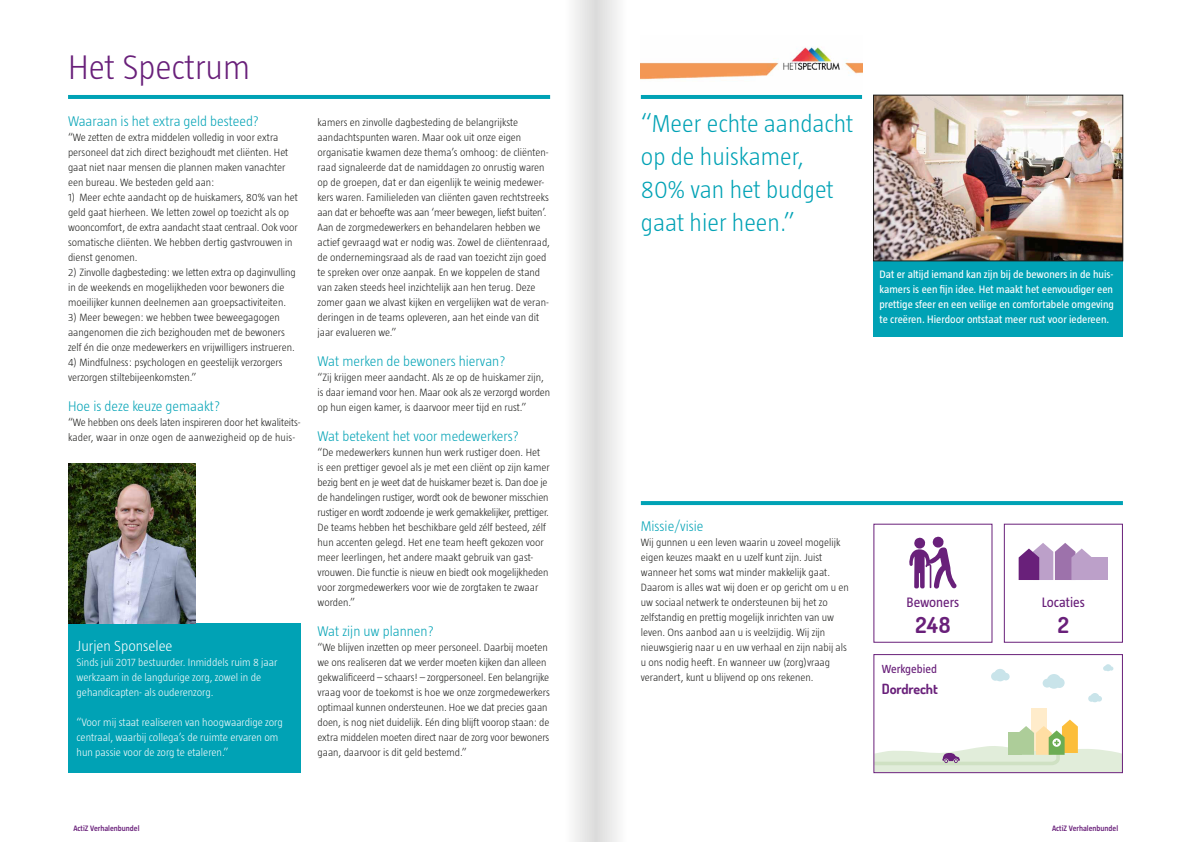
<style>
.page{position:relative;width:1191px;height:842px;background:#fff}
.page>*{position:absolute;margin:0;border:0;box-sizing:border-box;transform-origin:0 0}
.t1{font:300 35px "Taz";color:#69207a}
.t2{font:300 25px/33px "Taz";color:#00a2b5}
.t3{font:700 22px "Dosis";color:#69207a}
.t4{font:300 15px "Taz";color:#fff}
.t5{font:300 14.3px "Taz";color:#00a2b5}
.t6{font:14px "Taz";color:#69207a}
.t7{font:700 14px "Dosis";letter-spacing:-.01em;color:#69207a}
.t8{font:12px "Taz";color:#69207a}
.t9{font:300 11px/15px "Taz";color:#fff}
.t10{font:11px/15px "Taz";color:#fff;text-align:justify}
.t11{font:300 10.8px/15px "Taz";color:#1d1d1b}
.t12{font:600 8px "Taz";color:#69207a}
</style>
<div class="page">
<svg style="left:1042px;top:674px;width:22px;height:15px"></svg>
<div style="left:1030px;top:709px;width:16px;height:42px;background:#ffeccb"></div>
<svg style="left:1088px;top:693px;width:14px;height:9px"></svg>
<div style="left:873px;top:654px;width:250px;height:119px;border:1px solid #69207a"></div>
<svg style="left:991px;top:669px;width:18px;height:12px"></svg>
<svg style="left:873px;top:720px;width:249px;height:52px"></svg>
<svg style="left:1103px;top:664px;width:10px;height:7px"></svg>
<div style="left:563px;top:0;width:32px;height:842px;background:linear-gradient(to right,#fff,#ddd)"></div>
<div style="left:595px;top:0;width:32px;height:842px;background:linear-gradient(to right,#dadad9,#fdfdfd)"></div>
<div style="left:68px;top:537px;width:232px;height:236px;background:#00a2b5"></div>
<hr style="left:641px;top:95px;width:221px;height:4px;background:#00a2b5">
<hr style="left:68px;top:95px;width:482px;height:4px;background:#00a2b5">
<svg style="left:641px;top:501px;width:482px;height:4px;background:#03a3b6"></svg>
<div style="left:873px;top:261px;width:250px;height:75px;background:#00a2b5"></div>
<img style="left:641px;top:47px;width:221px;height:33px">
<svg style="left:909px;top:536px;width:47px;height:53px"></svg>
<div style="left:1003px;top:524px;width:120px;height:119px;border:1px solid #69207a"></div>
<svg style="left:1018px;top:543px;width:73px;height:37px"></svg>
<div style="left:1086px;top:557px;width:22px;height:23px;background:#bca0c9"></div>
<img style="left:875px;top:97px;width:246px;height:162px">
<div style="left:873px;top:95px;width:250px;height:166px;border:1px solid #1d1d1b"></div>
<div style="left:68px;top:463px;width:237px;height:160px;background:#fff"></div>
<img style="left:68px;top:463px;width:128px;height:160px">
<h1 class="t1" style="left:68px;top:49px;width:184px">Het Spectrum</h1>
<h3 class="t5" style="left:68px;top:114px;width:192px">Waaraan is het extra geld besteed?</h3>
<p class="t11" style="left:68px;top:130px;width:222px">“We zetten de extra middelen volledig in voor extra personeel dat zich direct bezighoudt met cliënten. Het gaat niet naar mensen die plannen maken vanachter een bureau. We besteden geld aan:</p>
<p class="t11" style="left:68px;top:190px;width:231px">1) Meer echte aandacht op de huiskamers, 80% van het geld gaat hierheen. We letten zowel op toezicht als op wooncomfort, de extra aandacht staat centraal. Ook voor somatische cliënten. We hebben dertig gastvrouwen in dienst genomen.</p>
<p class="t11" style="left:68px;top:265px;width:229px">2) Zinvolle dagbesteding: we letten extra op daginvulling in de weekends en mogelijkheden voor bewoners die moeilijker kunnen deelnemen aan groepsactiviteiten.</p>
<p class="t11" style="left:68px;top:310px;width:228px">3) Meer bewegen: we hebben twee beweegagogen aangenomen die zich bezighouden met de bewoners zelf én die onze medewerkers en vrijwilligers instrueren.</p>
<p class="t11" style="left:68px;top:355px;width:216px">4) Mindfulness: psychologen en geestelijk verzorgers verzorgen stiltebijeenkomsten.”</p>
<h3 class="t5" style="left:68px;top:399px;width:154px">Hoe is deze keuze gemaakt?</h3>
<p class="t11" style="left:68px;top:415px;width:234px">“We hebben ons deels laten inspireren door het kwaliteits&shy;kader, waar in onze ogen de aanwezigheid op de huis-</p>
<h3 class="t4" style="left:77px;top:638px;width:98px">Jurjen Sponselee</h3>
<p class="t9" style="left:77px;top:655px;width:202px">Sinds juli 2017 bestuurder. Inmiddels ruim 8 jaar werkzaam in de langdurige zorg, zowel in de gehandicapten- als ouderenzorg.</p>
<p class="t9" style="left:77px;top:715px;width:208px">“Voor mij staat realiseren van hoogwaardige zorg centraal, waarbij collega’s de ruimte ervaren om hun passie voor de zorg te etaleren.”</p>
<p class="t11" style="left:317px;top:115px;width:234px">kamers en zinvolle dagbesteding de belangrijkste aandachtspunten waren. Maar ook uit onze eigen organisatie kwamen deze thema’s omhoog: de cliënten&shy;raad signaleerde dat de namiddagen zo onrustig waren op de groepen, dat er dan eigenlijk te weinig medewer&shy;kers waren. Familieleden van cliënten gaven rechtstreeks aan dat er behoefte was aan ‘meer bewegen, liefst buiten’.<br>Aan de zorgmedewerkers en behandelaren hebben we actief gevraagd wat er nodig was. Zowel de cliëntenraad, de ondernemingsraad als de raad van toezicht zijn goed te spreken over onze aanpak. En we koppelen de stand van zaken steeds heel inzichtelijk aan hen terug. Deze zomer gaan we alvast kijken en vergelijken wat de veran&shy;deringen in de teams opleveren, aan het einde van dit jaar evalueren we.”</p>
<h3 class="t5" style="left:317px;top:354px;width:189px">Wat merken de bewoners hiervan?</h3>
<p class="t11" style="left:317px;top:370px;width:234px">“Zij krijgen meer aandacht. Als ze op de huiskamer zijn, is daar iemand voor hen. Maar ook als ze verzorgd worden op hun eigen kamer, is daarvoor meer tijd en rust.”</p>
<h3 class="t5" style="left:317px;top:429px;width:203px">Wat betekent het voor medewerkers?</h3>
<p class="t11" style="left:317px;top:445px;width:234px">“De medewerkers kunnen hun werk rustiger doen. Het<br>is een prettiger gevoel als je met een cliënt op zijn kamer bezig bent en je weet dat de huiskamer bezet is. Dan doe je de handelingen rustiger, wordt ook de bewoner misschien rustiger en wordt zodoende je werk gemakkelijker, prettiger.<br>De teams hebben het beschikbare geld zélf besteed, zélf hun accenten gelegd. Het ene team heeft gekozen voor meer leerlingen, het andere maakt gebruik van gast&shy;vrouwen. Die functie is nieuw en biedt ook mogelijkheden voor zorgmedewerkers voor wie de zorgtaken te zwaar worden.”</p>
<h3 class="t5" style="left:317px;top:624px;width:118px">Wat zijn uw plannen?</h3>
<p class="t11" style="left:317px;top:640px;width:234px">“We blijven inzetten op meer personeel. Daarbij moeten we ons realiseren dat we verder moeten kijken dan alleen gekwalificeerd – schaars! – zorgpersoneel. Een belangrijke vraag voor de toekomst is hoe we onze zorgmedewerkers optimaal kunnen ondersteunen. Hoe we dat precies gaan doen, is nog niet duidelijk. Eén ding blijft voorop staan: de extra middelen moeten direct naar de zorg voor bewoners gaan, daarvoor is dit geld bestemd.”</p>
<h2 class="t2" style="left:641px;top:107px;width:214px">“Meer echte aandacht op de huiskamer,<br>80% van het budget gaat hier heen.”</h2>
<p class="t10" style="left:879px;top:267px;width:236px">Dat er altijd iemand kan zijn bij de bewoners in de huis&shy;kamers is een fijn idee. Het maakt het eenvoudiger een prettige sfeer en een veilige en comfortabele omgeving te creëren. Hierdoor ontstaat meer rust voor iedereen.</p>
<h3 class="t5" style="left:641px;top:519px;width:64px">Missie/visie</h3>
<p class="t11" style="left:641px;top:535px;width:209px">Wij gunnen u een leven waarin u zoveel mogelijk eigen keuzes maakt en u uzelf kunt zijn. Juist wanneer het soms wat minder makkelijk gaat.<br>Daarom is alles wat wij doen er op gericht om u en uw sociaal netwerk te ondersteunen bij het zo zelfstandig en prettig mogelijk inrichten van uw leven. Ons aanbod aan u is veelzijdig. Wij zijn nieuwsgierig naar u en uw verhaal en zijn nabij als u ons nodig heeft. En wanneer uw (zorg)vraag verandert, kunt u blijvend op ons rekenen.</p>
<p class="t6" style="left:906px;top:595px;width:54px">Bewoners</p>
<h3 class="t3" style="left:915px;top:611px;width:37px">248</h3>
<p class="t8" style="left:882px;top:662px;width:57px">Werkgebied</p>
<p class="t7" style="left:882px;top:679px;width:58px">Dordrecht</p>
<p class="t6" style="left:1042px;top:595px;width:44px">Locaties</p>
<h3 class="t3" style="left:1057px;top:611px;width:13px">2</h3>
<p class="t12" style="left:73px;top:824px;width:68px">ActiZ Verhalenbundel</p>
<p class="t12" style="left:1052px;top:824px;width:68px">ActiZ Verhalenbundel</p>
</div>
